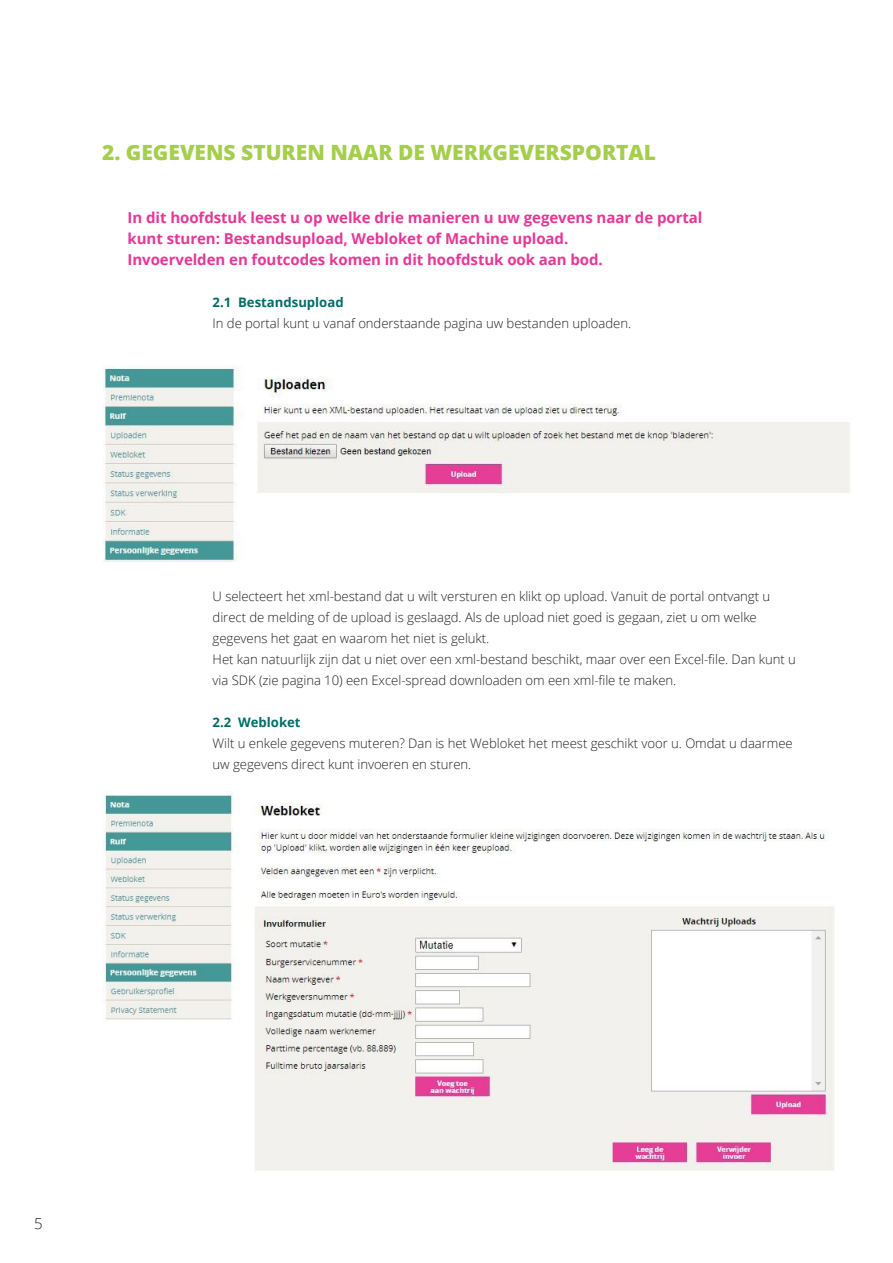
<style>
.page{position:relative;width:893px;height:1263px;background:#fff}
.page>*{position:absolute;margin:0;border:0;box-sizing:border-box;transform-origin:0 0}
.Basis_-_Platte_Tekst{font:800 21px "Open Sans";color:#a4ce4c}
.Basis_-_Platte_Tekst-2{font:700 15px/21px "Open Sans";letter-spacing:-.005em;color:#e63796}
.t1{font:300 15px "Open Sans";color:#231f20}
.Platte_Tekst{font:300 13.2px/21px "Open Sans";letter-spacing:-.005em;color:#231f20}
.Platte_Tekst-2{font:700 13.2px "Open Sans";color:#006d68}
</style>
<div class="page">
<img style="left:103px;top:366px;width:747px;height:195px">
<img style="left:102px;top:791px;width:733px;height:380px">
<p class="Basis_-_Platte_Tekst" style="left:102px;top:136px;width:556px">2. GEGEVENS STUREN NAAR DE WERKGEVERSPORTAL</p>
<p class="Basis_-_Platte_Tekst-2" style="left:128px;top:207px;width:576px">In dit hoofdstuk leest u op welke drie manieren u uw gegevens naar de portal kunt sturen: Bestandsupload, Webloket of Machine upload.</p>
<p class="Basis_-_Platte_Tekst-2" style="left:128px;top:249px;width:477px">Invoervelden en foutcodes komen in dit hoofdstuk ook aan bod.</p>
<p class="Platte_Tekst-2" style="left:213px;top:293px;width:133px">2.1 Bestandsupload</p>
<p class="Platte_Tekst" style="left:213px;top:312px;width:420px">In de portal kunt u vanaf onderstaande pagina uw bestanden uploaden.</p>
<p class="Platte_Tekst" style="left:213px;top:585px;width:585px">U selecteert het xml-bestand dat u wilt versturen en klikt op upload. Vanuit de portal ontvangt u direct de melding of de upload is geslaagd. Als de upload niet goed is gegaan, ziet u om welke gegevens het gaat en waarom het niet is gelukt.<br>Het kan natuurlijk zijn dat u niet over een xml-bestand beschikt, maar over een Excel-file. Dan kunt u via SDK (zie pagina 10) een Excel-spread downloaden om een xml-file te maken.</p>
<p class="Platte_Tekst-2" style="left:213px;top:713px;width:90px">2.2 Webloket</p>
<p class="Platte_Tekst" style="left:213px;top:732px;width:582px">Wilt u enkele gegevens muteren? Dan is het Webloket het meest geschikt voor u. Omdat u daarmee uw gegevens direct kunt invoeren en sturen.</p>
<p class="t1" style="left:34px;top:1213px;width:10px">5</p>
</div>
